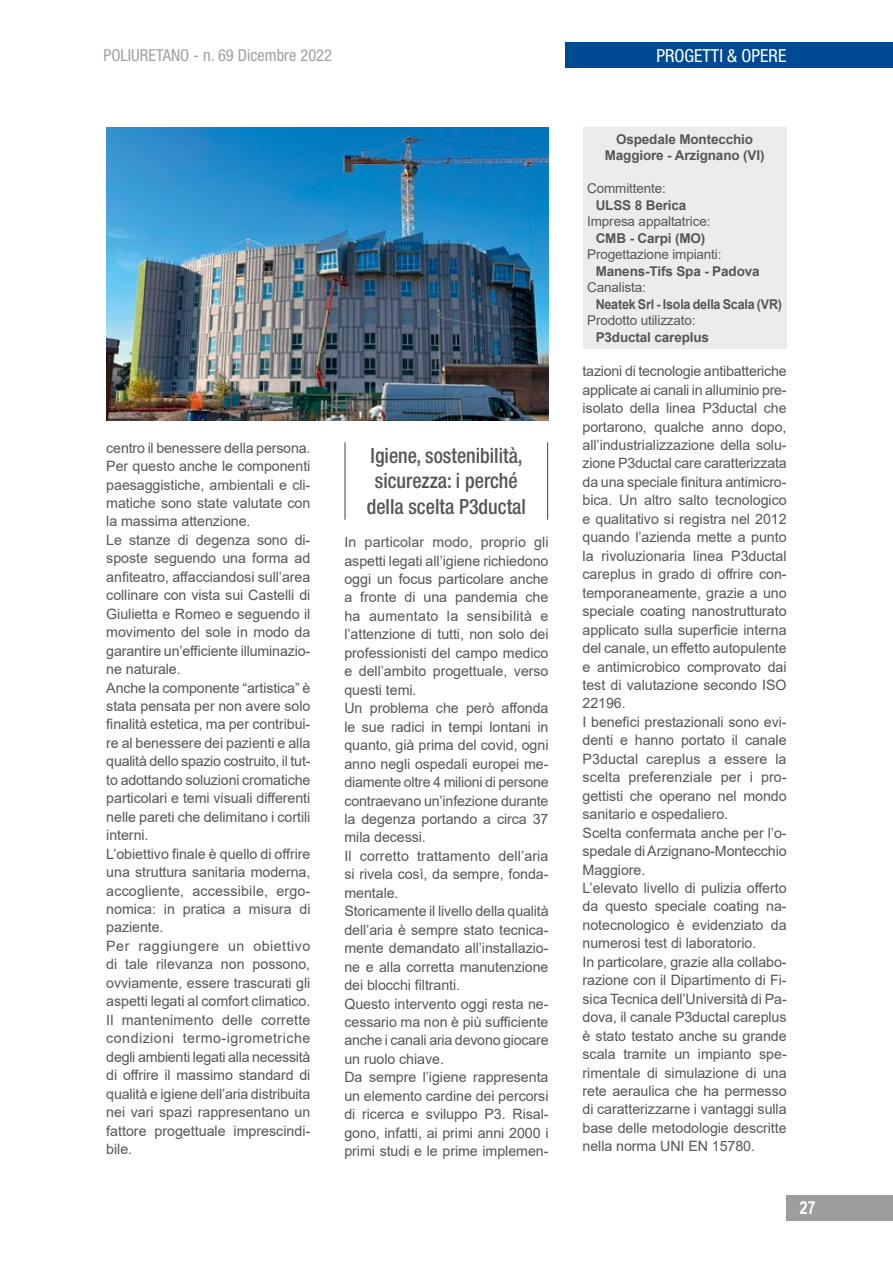
<style>
.page{position:relative;width:893px;height:1263px;background:#fff}
.page>*{position:absolute;margin:0;border:0;box-sizing:border-box;transform-origin:0 0}
.t1{font:500 condensed 21px/25.2px "Helvetica Neue LT Pro";color:#565656;text-align:center;scale:.95 1}
.t2{font:condensed 18px "Helvetica Neue LT Pro";color:#fff}
.t3{font:700 18px "Arial Narrow";color:#fff}
.t4{font:condensed 16.5px "Helvetica Neue LT Pro";color:#a0a1a1}
.t5{font:14.25px/18.5px "Arial";letter-spacing:-.005em;color:#565656}
.t6{font:700 13.5px/16.5px "Arial";letter-spacing:-.01em;color:#565656;text-align:center}
.t7{font:13.5px "Arial";letter-spacing:-.01em;color:#565656}
.t8{font:700 13.5px "Arial";letter-spacing:-.01em;color:#565656;scale:.93 1}
</style>
<div class="page">
<hr style="left:344px;top:442px;width:2px;height:78px;background:#565656">
<hr style="left:547px;top:442px;width:1px;height:78px;background:#565656">
<div style="left:583px;top:128px;width:203px;height:221px;background:#ececed"></div>
<img style="left:106px;top:128px;width:443px;height:293px">
<div style="left:565px;top:43px;width:328px;height:25px;background:#004993"></div>
<div style="left:787px;top:1195px;width:106px;height:25px;background:#9c9d9d"></div>
<p class="t4" style="left:103px;top:46px;width:230px">POLIURETANO - n. 69 Dicembre 2022</p>
<p class="t5" style="left:106px;top:438px;width:206px">centro il benessere della persona.<br>Per questo anche le componenti paesaggistiche, ambientali e cli&shy;matiche sono state valutate con la massima attenzione.<br>Le stanze di degenza sono di&shy;sposte seguendo una forma ad anfiteatro, affacciandosi sull’area collinare con vista sui Castelli di<br>Giulietta e Romeo e seguendo il movimento del sole in modo da garantire un’efficiente illuminazio&shy;ne naturale.<br>Anche la componente “artistica” è stata pensata per non avere solo finalità estetica, ma per contribui&shy;re al benessere dei pazienti e alla qualità dello spazio costruito, il tut&shy;to adottando soluzioni cromatiche particolari e temi visuali differenti nelle pareti che delimitano i cortili interni.<br>L’obiettivo finale è quello di offrire una struttura sanitaria moderna, accogliente, accessibile, ergo&shy;nomica: in pratica a misura di paziente.<br>Per raggiungere un obiettivo di tale rilevanza non possono, ovviamente, essere trascurati gli aspetti legati al comfort climatico.<br>Il mantenimento delle corrette condizioni termo-igrometriche degli ambienti legati alla necessità di offrire il massimo standard di qualità e igiene dell’aria distribuita nei vari spazi rappresentano un fattore progettuale imprescindi&shy;bile.</p>
<h1 class="t1" style="left:367px;top:443px;width:169px">Igiene, sostenibilità, sicurezza: i perché della scelta P3ductal</h1>
<p class="t5" style="left:344px;top:533px;width:206px">In particolar modo, proprio gli aspetti legati all’igiene richiedono oggi un focus particolare anche a fronte di una pandemia che ha aumentato la sensibilità e l’attenzione di tutti, non solo dei professionisti del campo medico e dell’ambito progettuale, verso questi temi.<br>Un problema che però affonda le sue radici in tempi lontani in quanto, già prima del covid, ogni anno negli ospedali europei me&shy;diamente oltre 4 milioni di persone contraevano un’infezione durante la degenza portando a circa 37 mila decessi.<br>Il corretto trattamento dell’aria si rivela così, da sempre, fonda&shy;mentale.<br>Storicamente il livello della qualità dell’aria è sempre stato tecnica&shy;mente demandato all’installazio&shy;ne e alla corretta manutenzione dei blocchi filtranti.<br>Questo intervento oggi resta ne&shy;cessario ma non è più sufficiente anche i canali aria devono giocare un ruolo chiave.<br>Da sempre l’igiene rappresenta un elemento cardine dei percorsi di ricerca e sviluppo P3. Risal&shy;gono, infatti, ai primi anni 2000 i primi studi e le prime implemen-</p>
<p class="t2" style="left:657px;top:45px;width:131px">PROGETTI &amp; OPERE</p>
<p class="t6" style="left:605px;top:131px;width:161px">Ospedale Montecchio<br>Maggiore - Arzignano (VI)</p>
<p class="t7" style="left:587px;top:179px;width:80px">Committente:</p>
<p class="t6" style="left:596px;top:197px;width:92px">ULSS 8 Berica</p>
<p class="t7" style="left:587px;top:212px;width:125px">Impresa appaltatrice:</p>
<p class="t6" style="left:596px;top:230px;width:111px">CMB - Carpi (MO)</p>
<p class="t7" style="left:587px;top:245px;width:136px">Progettazione impianti:</p>
<p class="t6" style="left:596px;top:263px;width:165px">Manens-Tifs Spa - Padova</p>
<p class="t7" style="left:587px;top:278px;width:60px">Canalista:</p>
<p class="t8" style="left:596px;top:295px;width:202px">Neatek Srl - Isola della Scala (VR)</p>
<p class="t7" style="left:587px;top:311px;width:110px">Prodotto utilizzato:</p>
<p class="t6" style="left:596px;top:329px;width:115px">P3ductal careplus</p>
<p class="t5" style="left:583px;top:362px;width:206px">tazioni di tecnologie antibatteriche applicate ai canali in alluminio pre&shy;isolato della linea P3ductal che portarono, qualche anno dopo, all’industrializzazione della solu&shy;zione P3ductal care caratterizzata da una speciale finitura antimicro&shy;bica. Un altro salto tecnologico e qualitativo si registra nel 2012 quando l’azienda mette a punto la rivoluzionaria linea P3ductal careplus in grado di offrire con&shy;temporaneamente, grazie a uno speciale coating nanostrutturato applicato sulla superficie interna del canale, un effetto autopulente e antimicrobico comprovato dai test di valutazione secondo ISO<br>22196.<br>I benefici prestazionali sono evi&shy;denti e hanno portato il canale<br>P3ductal careplus a essere la scelta preferenziale per i pro&shy;gettisti che operano nel mondo sanitario e ospedaliero.<br>Scelta confermata anche per l’o&shy;spedale di Arzignano-Montecchio<br>Maggiore.<br>L’elevato livello di pulizia offerto da questo speciale coating na&shy;notecnologico è evidenziato da numerosi test di laboratorio.<br>In particolare, grazie alla collabo&shy;razione con il Dipartimento di Fi&shy;sica Tecnica dell’Università di Pa&shy;dova, il canale P3ductal careplus è stato testato anche su grande scala tramite un impianto spe&shy;rimentale di simulazione di una rete aeraulica che ha permesso di caratterizzarne i vantaggi sulla base delle metodologie descritte nella norma UNI EN 15780.</p>
<p class="t3" style="left:799px;top:1194px;width:18px">27</p>
</div>
